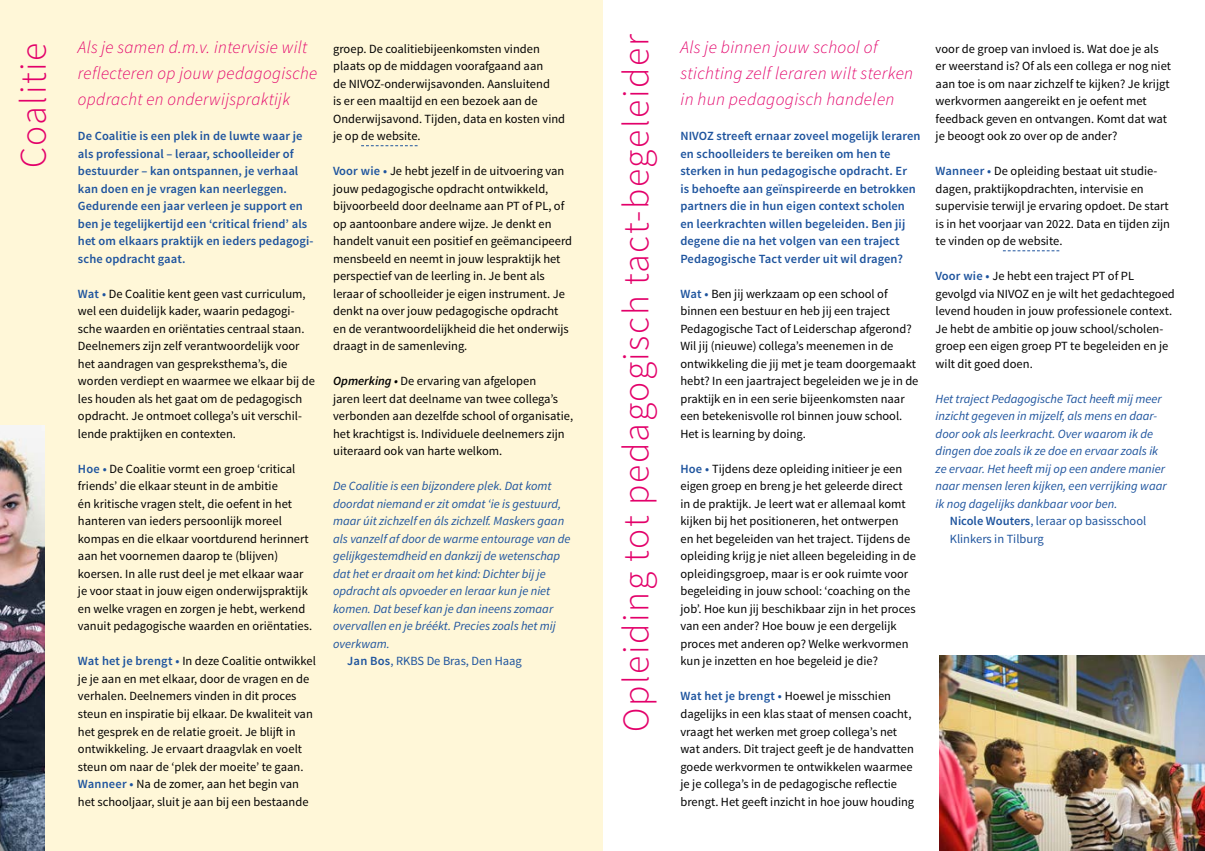
<style>
.page{position:relative;width:1205px;height:851px;background:#fff}
.page>*{position:absolute;margin:0;border:0;box-sizing:border-box;transform-origin:0 0}
.t1{font:300 37.5px "Source Sans Pro";letter-spacing:.04em;color:#e3006a}
.t2{font:italic 300 17.5px/26.2px "Source Sans Pro";letter-spacing:.02em;color:#e3006a}
.t3{font:12.5px/17.5px "Source Sans Pro";color:#000}
.t4{font:italic 12.5px "Source Sans Pro";color:#1e549e}
.t5{font:600 12.5px/17.5px "Source Sans Pro";letter-spacing:.01em;color:#1e549e}
.t6{font:12.5px "Source Sans Pro";color:#1e549e}
.s1{font-weight:600;color:#1e549e}
.s2{font-weight:600;font-style:italic}
.s3{font-weight:600}
</style>
<div class="page">
<div style="left:0;top:0;width:602px;height:850px;background:#fff7d8"></div>
<svg style="left:1003px;top:250px;width:56px;height:1px"></svg>
<svg style="left:361px;top:145px;width:57px;height:1px"></svg>
<img style="left:939px;top:656px;width:266px;height:194px">
<img style="left:0;top:425px;width:44px;height:425px">
<h1 class="t1" style="left:613px;top:731px;width:699px;rotate:-90deg">Opleiding tot pedagogisch tact-begeleider</h1>
<h1 class="t1" style="left:11px;top:168px;width:127px;rotate:-90deg">Coalitie</h1>
<h2 class="t2" style="left:680px;top:34px;width:234px">Als je binnen jouw school of stichting zelf leraren wilt sterken in hun pedagogisch handelen</h2>
<h2 class="t2" style="left:78px;top:34px;width:241px">Als je samen d.m.v. intervisie wilt reflecteren op jouw pedagogische opdracht en onderwijspraktijk</h2>
<p class="t5" style="left:78px;top:127px;width:237px">De Coalitie is een plek in de luwte waar je als professional – leraar, schoolleider of bestuurder – kan ontspannen, je verhaal kan doen en je vragen kan neerleggen.<br>Gedurende een jaar verleen je support en ben je tegelijkertijd een ‘critical friend’ als het om elkaars praktijk en ieders pedagogi&shy;sche opdracht gaat.</p>
<p class="t3" style="left:78px;top:285px;width:239px"><span class="s1">Wat •</span> De Coalitie kent geen vast curriculum, wel een duidelijk kader, waarin pedagogi&shy;sche waarden en oriëntaties centraal staan.<br>Deelnemers zijn zelf verantwoordelijk voor het aandragen van gespreksthema’s, die worden verdiept en waarmee we elkaar bij de les houden als het gaat om de pedagogisch opdracht. Je ontmoet collega’s uit verschil&shy;lende praktijken en contexten.</p>
<p class="t3" style="left:78px;top:460px;width:236px"><span class="s1">Hoe •</span> De Coalitie vormt een groep ‘critical friends’ die elkaar steunt in de ambitie<br>én kritische vragen stelt, die oefent in het hanteren van ieders persoonlijk moreel kompas en die elkaar voortdurend herinnert aan het voornemen daarop te (blijven) koersen. In alle rust deel je met elkaar waar je voor staat in jouw eigen onderwijspraktijk en welke vragen en zorgen je hebt, werkend vanuit pedagogische waarden en oriëntaties.</p>
<p class="t3" style="left:78px;top:652px;width:239px"><span class="s1">Wat het je brengt •</span> In deze Coalitie ontwikkel je je aan en met elkaar, door de vragen en de verhalen. Deelnemers vinden in dit proces steun en inspiratie bij elkaar. De kwaliteit van het gesprek en de relatie groeit. Je blijft in ontwikkeling. Je ervaart draagvlak en voelt steun om naar de ‘plek der moeite’ te gaan.<br><span class="s1">Wanneer •</span> Na de zomer, aan het begin van het schooljaar, sluit je aan bij een bestaande</p>
<p class="t3" style="left:333px;top:40px;width:234px">groep. De coalitiebijeenkomsten vinden plaats op de middagen voorafgaand aan<br>de NIVOZ-onderwijsavonden. Aansluitend<br>is er een maaltijd en een bezoek aan de Onderwijsavond. Tijden, data en kosten vind je op de website.</p>
<p class="t3" style="left:333px;top:162px;width:241px"><span class="s1">Voor wie •</span> Je hebt jezelf in de uitvoering van jouw pedagogische opdracht ontwikkeld, bijvoorbeeld door deelname aan PT of PL, of op aantoonbare andere wijze. Je denkt en handelt vanuit een positief en geëmancipeerd mensbeeld en neemt in jouw lespraktijk het perspectief van de leerling in. Je bent als leraar of schoolleider je eigen instrument. Je denkt na over jouw pedagogische opdracht en de verantwoordelijkheid die het onderwijs draagt in de samenleving.</p>
<p class="t3" style="left:333px;top:372px;width:242px"><span class="s2">Opmerking •</span> De ervaring van afgelopen<br>jaren leert dat deelname van twee collega’s verbonden aan dezelfde school of organisatie, het krachtigst is. Individuele deelnemers zijn uiteraard ook van harte welkom.</p>
<p class="t4" style="left:333px;top:478px;width:220px">De Coalitie is een bijzondere plek. Dat komt</p>
<p class="t4" style="left:333px;top:496px;width:230px">doordat niemand er zit omdat ‘ie is gestuurd,</p>
<p class="t4" style="left:333px;top:513px;width:233px">maar úit zichzelf en áls zichzelf. Maskers gaan</p>
<p class="t4" style="left:333px;top:531px;width:239px">als vanzelf af door de warme entourage van de</p>
<p class="t4" style="left:333px;top:548px;width:229px">gelijkgestemdheid en dankzij de wetenschap</p>
<p class="t4" style="left:333px;top:566px;width:214px">dat het er draait om het kind: Dichter bij je</p>
<p class="t4" style="left:333px;top:583px;width:218px">opdracht als opvoeder en leraar kun je niet</p>
<p class="t4" style="left:333px;top:601px;width:222px">komen. Dat besef kan je dan ineens zomaar</p>
<p class="t4" style="left:333px;top:618px;width:224px">overvallen en je bréékt. Precies zoals het mij</p>
<p class="t4" style="left:333px;top:636px;width:58px">overkwam.</p>
<p class="t6" style="left:347px;top:653px;width:176px"><span class="s3">Jan Bos</span>, RKBS De Bras, Den Haag</p>
<p class="t5" style="left:680px;top:127px;width:242px">NIVOZ streeft ernaar zoveel mogelijk leraren en schoolleiders te bereiken om hen te sterken in hun pedagogische opdracht. Er<br>is behoefte aan geïnspireerde en betrokken partners die in hun eigen context scholen en leerkrachten willen begeleiden. Ben jij degene die na het volgen van een traject Pedagogische Tact verder uit wil dragen?</p>
<p class="t3" style="left:680px;top:285px;width:240px"><span class="s1">Wat •</span> Ben jij werkzaam op een school of binnen een bestuur en heb jij een traject Pedagogische Tact of Leiderschap afgerond?<br>Wil jij (nieuwe) collega’s meenemen in de ontwikkeling die jij met je team doorgemaakt hebt? In een jaartraject begeleiden we je in de praktijk en in een serie bijeenkomsten naar een betekenisvolle rol binnen jouw school.<br>Het is learning by doing.</p>
<p class="t3" style="left:680px;top:460px;width:237px"><span class="s1">Hoe •</span> Tijdens deze opleiding initieer je een eigen groep en breng je het geleerde direct<br>in de praktijk. Je leert wat er allemaal komt kijken bij het positioneren, het ontwerpen<br>en het begeleiden van het traject. Tijdens de opleiding krijg je niet alleen begeleiding in de opleidingsgroep, maar is er ook ruimte voor begeleiding in jouw school: ‘coaching on the job’. Hoe kun jij beschikbaar zijn in het proces van een ander? Hoe bouw je een dergelijk proces met anderen op? Welke werkvormen kun je inzetten en hoe begeleid je die?</p>
<p class="t3" style="left:680px;top:687px;width:235px"><span class="s1">Wat het je brengt •</span> Hoewel je misschien dagelijks in een klas staat of mensen coacht, vraagt het werken met groep collega’s net wat anders. Dit traject geeft je de handvatten goede werkvormen te ontwikkelen waarmee je je collega’s in de pedagogische reflectie brengt. Het geeft inzicht in hoe jouw houding</p>
<p class="t3" style="left:935px;top:40px;width:237px">voor de groep van invloed is. Wat doe je als er weerstand is? Of als een collega er nog niet aan toe is om naar zichzelf te kijken? Je krijgt werkvormen aangereikt en je oefent met feedback geven en ontvangen. Komt dat wat je beoogt ook zo over op de ander?</p>
<p class="t3" style="left:935px;top:162px;width:236px"><span class="s1">Wanneer •</span> De opleiding bestaat uit studie&shy;dagen, praktijkopdrachten, intervisie en supervisie terwijl je ervaring opdoet. De start is in het voorjaar van 2022. Data en tijden zijn te vinden op de website.</p>
<p class="t3" style="left:935px;top:267px;width:241px"><span class="s1">Voor wie •</span> Je hebt een traject PT of PL gevolgd via NIVOZ en je wilt het gedachtegoed levend houden in jouw professionele context.<br>Je hebt de ambitie op jouw school/scholen&shy;groep een eigen groep PT te begeleiden en je wilt dit goed doen.</p>
<p class="t4" style="left:935px;top:391px;width:228px">Het traject Pedagogische Tact heeft mij meer</p>
<p class="t4" style="left:935px;top:408px;width:223px">inzicht gegeven in mijzelf, als mens en daar-</p>
<p class="t4" style="left:935px;top:426px;width:219px">door ook als leerkracht. Over waarom ik de</p>
<p class="t4" style="left:935px;top:443px;width:224px">dingen doe zoals ik ze doe en ervaar zoals ik</p>
<p class="t4" style="left:935px;top:461px;width:231px">ze ervaar. Het heeft mij op een andere manier</p>
<p class="t4" style="left:935px;top:478px;width:233px">naar mensen leren kijken, een verrijking waar</p>
<p class="t4" style="left:935px;top:496px;width:183px">ik nog dagelijks dankbaar voor ben.</p>
<p class="t6" style="left:950px;top:513px;width:198px"><span class="s3">Nicole Wouters</span>, leraar op basisschool</p>
<p class="t6" style="left:950px;top:531px;width:96px">Klinkers in Tilburg</p>
</div>
